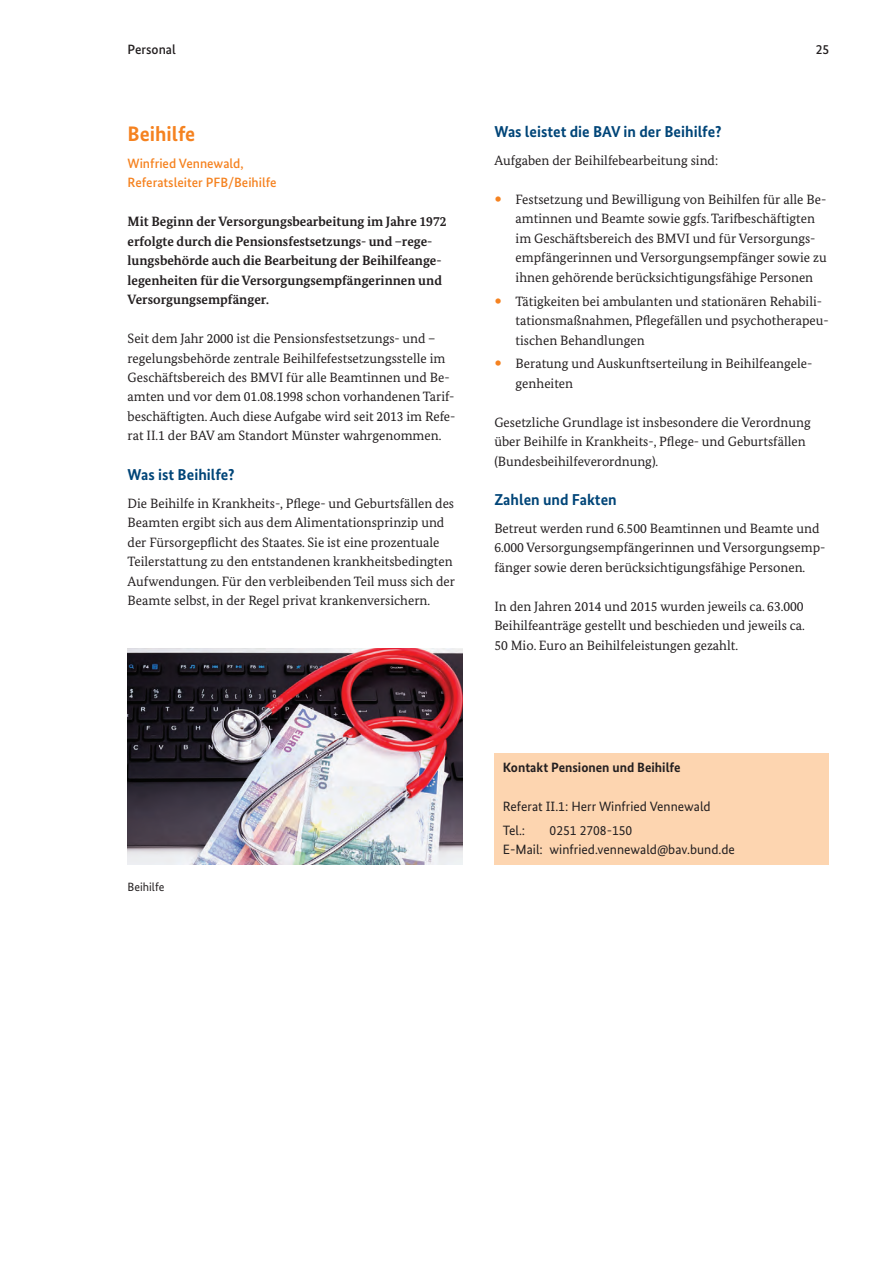
<style>
.page{position:relative;width:893px;height:1263px;background:#fff}
.page>*{position:absolute;margin:0;border:0;box-sizing:border-box;transform-origin:0 0}
.t1{font:700 21px "Bundes Sans";color:#f58220}
.t2{font:700 15.75px "Bundes Sans";color:#004578}
.t3{font:13.5px/19.5px "Bundes Serif";color:#231f20}
.t4{font:700 13.5px/19.5px "Bundes Serif";color:#231f20}
.t5{font:13.5px/23.7px "Bundes Sans";color:#231f20}
.t6{font:500 13.5px/19.5px "Bundes Sans";color:#f58220}
.t7{font:700 13.5px "Bundes Sans";color:#231f20}
.t8{font:500 13.5px "Bundes Sans";color:#231f20}
.t9{font:12px "Bundes Sans";color:#231f20}
</style>
<div class="page">
<div style="left:494px;top:753px;width:335px;height:111px;background:#fdd5b0"></div>
<img style="left:128px;top:648px;width:334px;height:216px">
<p class="t8" style="left:128px;top:41px;width:50px">Personal</p>
<p class="t8" style="left:816px;top:41px;width:15px">25</p>
<h1 class="t1" style="left:128px;top:120px;width:69px">Beihilfe</h1>
<p class="t6" style="left:128px;top:153px;width:151px">Winfried Vennewald,<br>Referatsleiter PFB/Beihilfe</p>
<p class="t4" style="left:128px;top:211px;width:320px">Mit Beginn der Versorgungsbearbeitung im Jahre 1972 erfolgte durch die Pensionsfestsetzungs- und –rege&shy;lungsbehörde auch die Bearbeitung der Beihilfeange&shy;legenheiten für die Versorgungsempfängerinnen und Versorgungsempfänger.</p>
<p class="t3" style="left:128px;top:328px;width:329px">Seit dem Jahr 2000 ist die Pensionsfestsetzungs- und – regelungsbehörde zentrale Beihilfefestsetzungsstelle im Geschäftsbereich des BMVI für alle Beamtinnen und Be&shy;amten und vor dem 01.08.1998 schon vorhandenen Tarif&shy;beschäftigten. Auch diese Aufgabe wird seit 2013 im Refe&shy;rat II.1 der BAV am Standort Münster wahrgenommen.</p>
<p class="t2" style="left:128px;top:464px;width:109px">Was ist Beihilfe?</p>
<p class="t3" style="left:128px;top:493px;width:329px">Die Beihilfe in Krankheits-, Pflege- und Geburtsfällen des Beamten ergibt sich aus dem Alimentationsprinzip und der Fürsorgepflicht des Staates. Sie ist eine prozentuale Teilerstattung zu den entstandenen krankheitsbedingten Aufwendungen. Für den verbleibenden Teil muss sich der Beamte selbst, in der Regel privat krankenversichern.</p>
<p class="t2" style="left:494px;top:122px;width:229px">Was leistet die BAV in der Beihilfe?</p>
<p class="t3" style="left:494px;top:150px;width:225px">Aufgaben der Beihilfebearbeitung sind:</p>
<p class="t3" style="left:516px;top:189px;width:313px">Festsetzung und Bewilligung von Beihilfen für alle Be&shy;amtinnen und Beamte sowie ggfs. Tarifbeschäftigten im Geschäftsbereich des BMVI und für Versorgungs&shy;empfängerinnen und Versorgungsempfänger sowie zu ihnen gehörende berücksichtigungsfähige Personen</p>
<p class="t3" style="left:516px;top:291px;width:315px">Tätigkeiten bei ambulanten und stationären Rehabili&shy;tationsmaßnahmen, Pflegefällen und psychotherapeu&shy;tischen Behandlungen</p>
<p class="t3" style="left:516px;top:354px;width:298px">Beratung und Auskunftserteilung in Beihilfeangele&shy;genheiten</p>
<p class="t3" style="left:494px;top:412px;width:318px">Gesetzliche Grundlage ist insbesondere die Verordnung über Beihilfe in Krankheits-, Pflege- und Geburtsfällen (Bundesbeihilfeverordnung).</p>
<p class="t2" style="left:494px;top:490px;width:124px">Zahlen und Fakten</p>
<p class="t3" style="left:494px;top:518px;width:333px">Betreut werden rund 6.500 Beamtinnen und Beamte und<br>6.000 Versorgungsempfängerinnen und Versorgungsemp&shy;fänger sowie deren berücksichtigungsfähige Personen.</p>
<p class="t3" style="left:494px;top:596px;width:312px;text-align:justify">In den Jahren 2014 und 2015 wurden jeweils ca. 63.000<br>Beihilfeanträge gestellt und beschieden und jeweils ca.<br>50 Mio. Euro an Beihilfeleistungen gezahlt.</p>
<p class="t9" style="left:128px;top:880px;width:38px">Beihilfe</p>
<p class="t7" style="left:503px;top:759px;width:179px">Kontakt Pensionen und Beihilfe</p>
<p class="t5" style="left:503px;top:794px;width:209px">Referat II.1: Herr Winfried Vennewald<br>Tel.:</p>
<p class="t5" style="left:503px;top:820px;width:234px;line-height:19.5px;text-indent:47px">0251 2708-150<br>E-Mail: winfried.vennewald@bav.bund.de</p>
</div>
